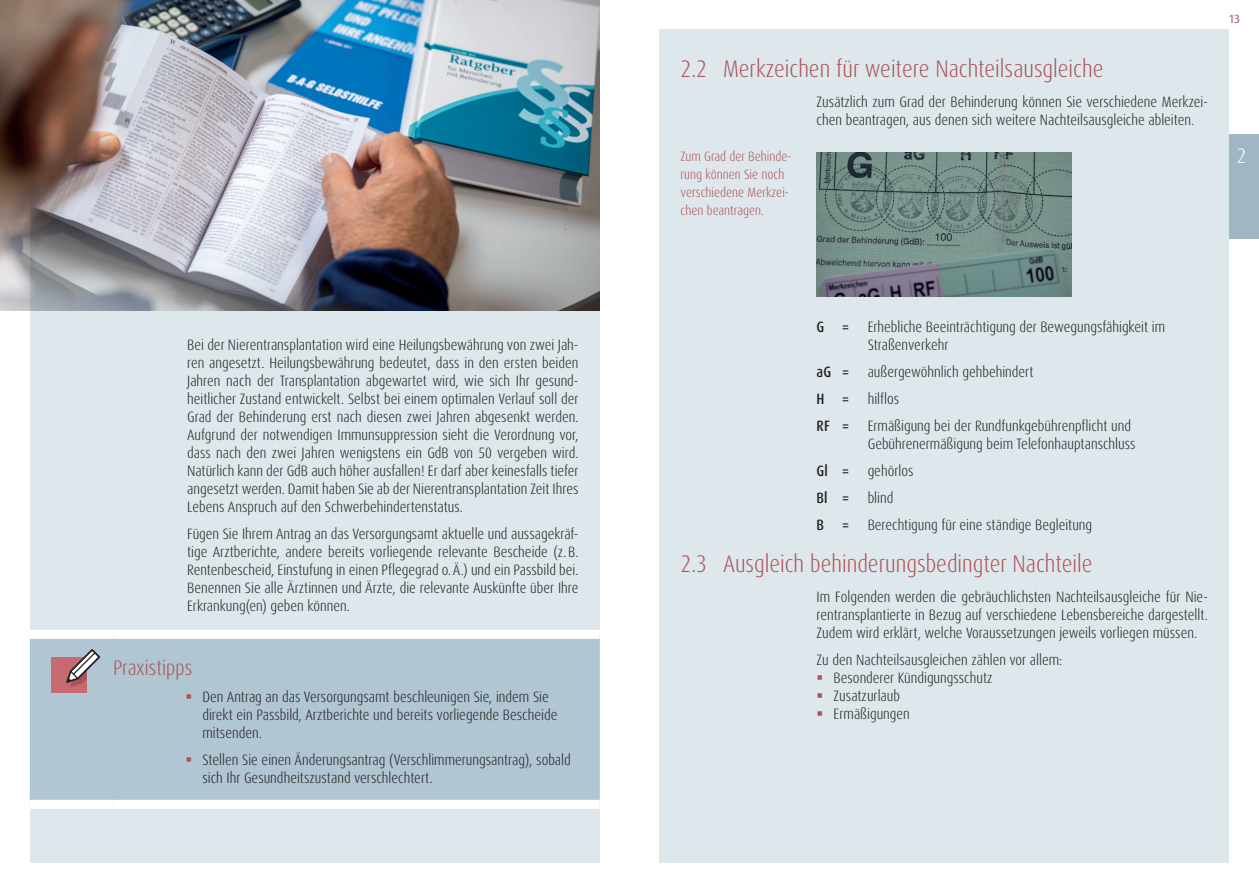
<style>
.page{position:relative;width:1259px;height:893px;background:#fff}
.page>*{position:absolute;margin:0;border:0;box-sizing:border-box;transform-origin:0 0}
.t1{font:300 condensed 24px "Dax Pro";color:#a9555a}
.t2{font:300 condensed 21px "Dax Pro";color:#a9555a}
.t3{font:300 condensed 21px "Dax Pro";color:#fff}
.t4{font:300 condensed 15px/18px "Dax Pro";color:#231f20}
.t5{font:300 condensed 13.5px/18px "Dax Pro";color:#a9555a}
.t6{font:12px "Dax Pro";color:#a9555a}
.s1{font-weight:500}
</style>
<div class="page">
<div style="left:659px;top:30px;width:570px;height:833px;background:#dee7ec"></div>
<div style="left:30px;top:30px;width:570px;height:833px;background:#dee7ec"></div>
<div style="left:1229px;top:134px;width:30px;height:104px;background:#9eb7c3"></div>
<div style="left:30px;top:639px;width:570px;height:161px;background:#b0c6d2"></div>
<div style="left:30px;top:630px;width:83px;height:9px;background:#fff"></div>
<div style="left:30px;top:800px;width:83px;height:9px;background:#fff"></div>
<div style="left:113px;top:630px;width:487px;height:9px;background:#fff"></div>
<div style="left:113px;top:800px;width:487px;height:9px;background:#fff"></div>
<div style="left:51px;top:658px;width:35px;height:35px;background:#c66971"></div>
<svg style="left:66px;top:649px;width:34px;height:38px"></svg>
<div style="left:815px;top:152px;width:258px;height:145px;background:#999b9e;opacity:.22"></div>
<div style="left:0;top:0;width:601px;height:311px;background:#999b9e;opacity:.22"></div>
<svg style="left:187px;top:694px;width:4px;height:5px"></svg>
<svg style="left:187px;top:757px;width:4px;height:5px"></svg>
<p class="t4" style="left:187px;top:336px;width:393px;text-align:justify">Bei der Nierentransplantation wird eine Heilungsbewährung von zwei Jah&shy;ren angesetzt. Heilungsbewährung bedeutet, dass in den ersten beiden Jahren nach der Transplantation abgewartet wird, wie sich Ihr gesund&shy;heitlicher Zustand entwickelt. Selbst bei einem optimalen Verlauf soll der Grad der Behinderung erst nach diesen zwei Jahren abgesenkt werden.<br>Aufgrund der notwendigen Immunsuppression sieht die Verordnung vor, dass nach den zwei Jahren wenigstens ein GdB von 50 vergeben wird.<br>Natürlich kann der GdB auch höher ausfallen! Er darf aber keinesfalls tiefer angesetzt werden. Damit haben Sie ab der Nierentransplantation Zeit Ihres Lebens Anspruch auf den Schwerbehindertenstatus.</p>
<p class="t4" style="left:187px;top:525px;width:393px;text-align:justify">Fügen Sie Ihrem Antrag an das Versorgungsamt aktuelle und aussagekräf&shy;tige Arztberichte, andere bereits vorliegende relevante Bescheide (z. B.<br>Rentenbescheid, Einstufung in einen Pflegegrad o.Ä.) und ein Passbild bei.<br>Benennen Sie alle Ärztinnen und Ärzte, die relevante Auskünfte über Ihre Erkrankung(en) geben können.</p>
<h2 class="t2" style="left:113px;top:654px;width:81px">Praxistipps</h2>
<p class="t4" style="left:202px;top:688px;width:356px">Den Antrag an das Versorgungsamt beschleunigen Sie, indem Sie direkt ein Passbild, Arztberichte und bereits vorliegende Bescheide mitsenden.</p>
<p class="t4" style="left:202px;top:751px;width:370px">Stellen Sie einen Änderungsantrag (Verschlimmerungsantrag), sobald sich Ihr Gesundheitszustand verschlechtert.</p>
<h1 class="t1" style="left:680px;top:53px;width:424px">2.2 Merkzeichen für weitere Nachteilsausgleiche</h1>
<p class="t4" style="left:816px;top:93px;width:393px">Zusätzlich zum Grad der Behinderung können Sie verschiedene Merkzei&shy;chen beantragen, aus denen sich weitere Nachteilsausgleiche ableiten.</p>
<p class="t5" style="left:680px;top:147px;width:113px">Zum Grad der Behinde&shy;rung können Sie noch verschiedene Merkzei&shy;chen beantragen.</p>
<p class="t6" style="left:1229px;top:11px;width:12px">13</p>
<h2 class="t3" style="left:1236px;top:142px;width:11px">2</h2>
<p class="t4" style="left:867px;top:318px;width:299px;text-indent:-51px"><span class="s1">G =</span> Erhebliche Beeinträchtigung der Bewegungsfähigkeit im<br>Straßenverkehr</p>
<p class="t4" style="left:816px;top:358px;width:316px;line-height:27px"><span class="s1">aG =</span> außergewöhnlich gehbehindert<br><span class="s1">H =</span> hilflos<br><span class="s1">RF =</span> Ermäßigung bei der Rundfunkgebührenpflicht und</p>
<p class="t4" style="left:816px;top:430px;width:320px;line-height:27px;text-indent:51px">Gebührenermäßigung beim Telefonhauptanschluss<br><span class="s1">Gl =</span> gehörlos<br><span class="s1">Bl =</span> blind<br><span class="s1">B =</span> Berechtigung für eine ständige Begleitung</p>
<h1 class="t1" style="left:680px;top:548px;width:413px">2.3 Ausgleich behinderungsbedingter Nachteile</h1>
<p class="t4" style="left:816px;top:588px;width:393px;text-align:justify">Im Folgenden werden die gebräuchlichsten Nachteilsausgleiche für Nie&shy;rentransplantierte in Bezug auf verschiedene Lebensbereiche dargestellt.<br>Zudem wird erklärt, welche Voraussetzungen jeweils vorliegen müssen.</p>
<p class="t4" style="left:833px;top:651px;width:230px;text-indent:-17px">Zu den Nachteilsausgleichen zählen vor allem:<br>Besonderer Kündigungsschutz<br>Zusatzurlaub<br>Ermäßigungen</p>
</div>
